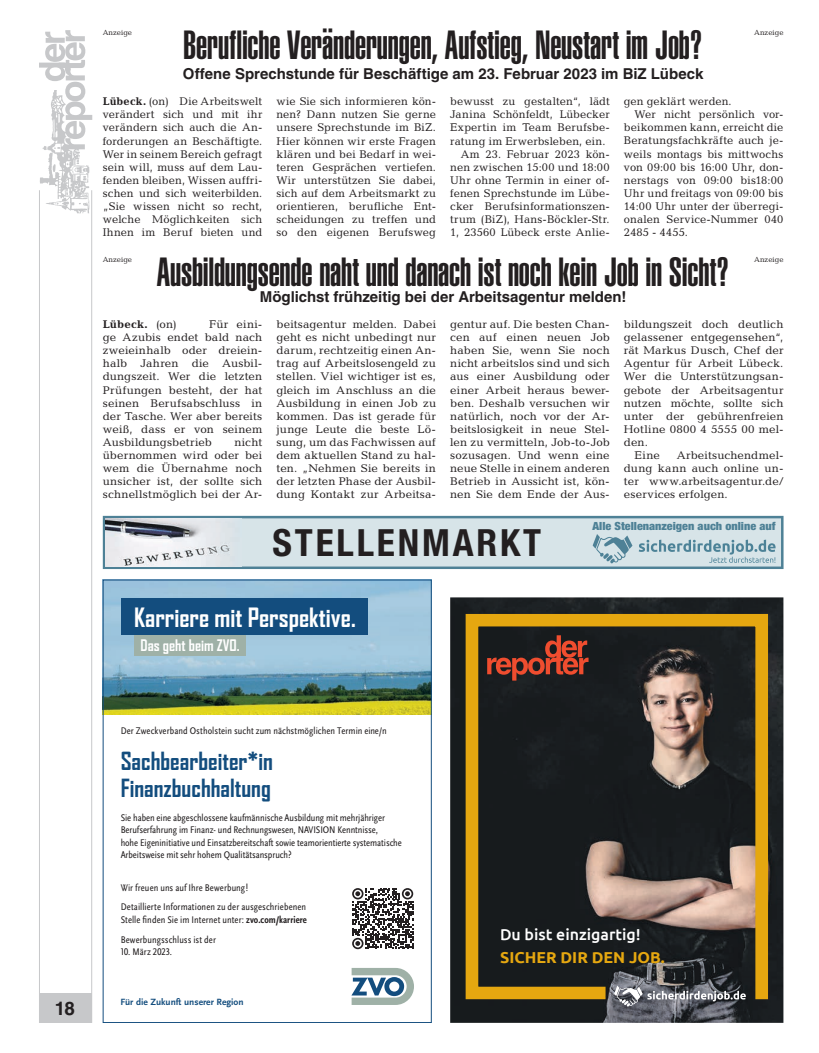
<style>
.page{position:relative;width:819px;height:1053px;background:#fff}
.page>*{position:absolute;margin:0;border:0;box-sizing:border-box;transform-origin:0 0}
.t1{font:40px "Helvetica LT Std Ultra Comp";letter-spacing:-.005em;color:#231f20}
.t2{font:700 condensed 37.5px "Helvetica Neue";letter-spacing:.075em;color:#231f20}
.t3{font:700 25.5px "Agency FB";color:#fff}
.t4{font:700 24px/26.5px "Agency FB";color:#134d7e}
.t5{font:700 18.75px "Helvetica LT Std";color:#231f20}
.t6{font:500 15.75px/22.9px "Ubuntu";color:#fff}
.t7{font:700 15.25px "Agency FB";color:#fff}
.t8{font:700 15px "Helvetica LT Std";color:#231f20}
.t9{font:11.25px/13.1px "Candida Std";letter-spacing:.015em;color:#231f20;text-align:justify}
.t10{font:900 condensed 11.25px "Helvetica Neue";color:#4e8196;scale:1.08 1}
.t11{font:700 11.25px "Candida Std";letter-spacing:.02em;color:#231f20}
.t12{font:condensed 10.12px/12.6px "Scala Sans Pro";letter-spacing:-.005em;color:#231f20}
.t13{font:700 9.5px "Scala Sans Pro";color:#134d7e}
.t14{font:7.5px "Candida Std";color:#231f20}
.s1{font-weight:700}
.s2{font-weight:400}
.s3{font-weight:700;color:#e5a710}
</style>
<div class="page">
<div style="left:39px;top:993px;width:53px;height:29px;background:#c7c8ca"></div>
<hr style="left:91px;top:190px;width:1px;height:832px;background:#c7c8ca">
<hr style="left:39px;top:190px;width:1px;height:832px;background:#c7c8ca">
<img style="left:39px;top:149px;width:51px;height:65px">
<svg style="left:39px;top:30px;width:53px;height:119px"></svg>
<img style="left:450px;top:597px;width:333px;height:425px">
<svg style="left:459px;top:607px;width:315px;height:404px;background:#483f2c"></svg>
<img style="left:613px;top:985px;width:136px;height:25px">
<svg style="left:614px;top:985px;width:131px;height:21px;background:#76787e"></svg>
<svg style="left:487px;top:635px;width:101px;height:45px;background:#5f2c23"></svg>
<svg style="left:351px;top:968px;width:63px;height:36px"></svg>
<img style="left:105px;top:581px;width:324px;height:133px">
<svg style="left:352px;top:888px;width:61px;height:61px"></svg>
<div style="left:122px;top:598px;width:246px;height:37px;background:#134d7e"></div>
<div style="left:134px;top:635px;width:112px;height:20px;background:#9fb1a7"></div>
<svg style="left:103px;top:516px;width:680px;height:53px;background:#c4d6dd"></svg>
<img style="left:105px;top:518px;width:136px;height:48px">
<svg style="left:638px;top:539px;width:137px;height:23px;background:#b4cbd4"></svg>
<svg style="left:592px;top:534px;width:40px;height:29px"></svg>
<p class="t1" style="left:183px;top:22px;width:521px">Berufliche Veränderungen, Aufstieg, Neustart im Job?</p>
<p class="t8" style="left:183px;top:64px;width:522px">Offene Sprechstunde für Beschäftige am 23. Februar 2023 im BiZ Lübeck</p>
<p class="t14" style="left:103px;top:28px;width:31px">Anzeige</p>
<p class="t14" style="left:754px;top:28px;width:31px">Anzeige</p>
<p class="t9" style="left:103px;top:95px;width:161px"><span class="s1">Lübeck.</span> (on) Die Arbeitswelt verändert sich und mit ihr verändern sich auch die An&shy;forderungen an Beschäftigte.<br>Wer in seinem Bereich gefragt sein will, muss auf dem Lau&shy;fenden bleiben, Wissen auffri&shy;schen und sich weiterbilden. „Sie wissen nicht so recht, welche Möglichkeiten sich Ihnen im Beruf bieten und</p>
<p class="t9" style="left:276px;top:95px;width:161px">wie Sie sich informieren kön&shy;nen? Dann nutzen Sie gerne unsere Sprechstunde im BiZ.<br>Hier können wir erste Fragen klären und bei Bedarf in wei&shy;teren Gesprächen vertiefen.<br>Wir unterstützen Sie dabei, sich auf dem Arbeitsmarkt zu orientieren, berufliche Ent&shy;scheidungen zu treffen und so den eigenen Berufsweg</p>
<p class="t9" style="left:450px;top:95px;width:161px">bewusst zu gestalten“, lädt</p>
<p class="t9" style="left:450px;top:108px;width:161px">Janina Schönfeldt, Lübecker</p>
<p class="t9" style="left:450px;top:121px;width:161px">Expertin im Team Berufsbe-</p>
<p class="t9" style="left:450px;top:134px;width:157px">ratung im Erwerbsleben, ein.</p>
<p class="t9" style="left:461px;top:147px;width:150px">Am 23. Februar 2023 kön-</p>
<p class="t9" style="left:450px;top:160px;width:161px">nen zwischen 15:00 und 18:00</p>
<p class="t9" style="left:450px;top:173px;width:161px">Uhr ohne Termin in einer of-</p>
<p class="t9" style="left:450px;top:186px;width:161px">fenen Sprechstunde im Lübe-</p>
<p class="t9" style="left:450px;top:200px;width:161px">cker Berufsinformationszen-</p>
<p class="t9" style="left:450px;top:213px;width:161px">trum (BiZ), Hans-Böckler-Str.</p>
<p class="t9" style="left:450px;top:226px;width:161px">1, 23560 Lübeck erste Anlie-</p>
<p class="t9" style="left:624px;top:95px;width:109px">gen geklärt werden.</p>
<p class="t9" style="left:634px;top:108px;width:150px">Wer nicht persönlich vor-</p>
<p class="t9" style="left:624px;top:121px;width:161px">beikommen kann, erreicht die</p>
<p class="t9" style="left:624px;top:134px;width:161px">Beratungsfachkräfte auch je-</p>
<p class="t9" style="left:624px;top:147px;width:161px">weils montags bis mittwochs</p>
<p class="t9" style="left:624px;top:160px;width:161px">von 09:00 bis 16:00 Uhr, don-</p>
<p class="t9" style="left:624px;top:173px;width:161px">nerstags von 09:00 bis18:00</p>
<p class="t9" style="left:624px;top:186px;width:161px">Uhr und freitags von 09:00 bis</p>
<p class="t9" style="left:624px;top:200px;width:161px">14:00 Uhr unter der überregi-</p>
<p class="t9" style="left:624px;top:213px;width:161px">onalen Service-Nummer 040</p>
<p class="t9" style="left:624px;top:226px;width:65px">2485 - 4455.</p>
<p class="t1" style="left:157px;top:249px;width:574px">Ausbildungsende naht und danach ist noch kein Job in Sicht?</p>
<p class="t8" style="left:260px;top:287px;width:368px">Möglichst frühzeitig bei der Arbeitsagentur melden!</p>
<p class="t11" style="left:103px;top:318px;width:75px">Lübeck. <span class="s2">(on)</span></p>
<p class="t14" style="left:103px;top:255px;width:31px">Anzeige</p>
<p class="t14" style="left:754px;top:255px;width:31px">Anzeige</p>
<p class="t9" style="left:276px;top:317px;width:161px">beitsagentur melden. Dabei geht es nicht unbedingt nur darum, rechtzeitig einen An&shy;trag auf Arbeitslosengeld zu stellen. Viel wichtiger ist es, gleich im Anschluss an die Ausbildung in einen Job zu kommen. Das ist gerade für junge Leute die beste Lö&shy;sung, um das Fachwissen auf dem aktuellen Stand zu hal&shy;ten. „Nehmen Sie bereits in der letzten Phase der Ausbil&shy;dung Kontakt zur Arbeitsa-</p>
<p class="t9" style="left:450px;top:317px;width:161px">gentur auf. Die besten Chan&shy;cen auf einen neuen Job haben Sie, wenn Sie noch nicht arbeitslos sind und sich aus einer Ausbildung oder einer Arbeit heraus bewer&shy;ben. Deshalb versuchen wir natürlich, noch vor der Ar&shy;beitslosigkeit in neue Stel&shy;len zu vermitteln, Job-to-Job sozusagen. Und wenn eine neue Stelle in einem anderen Betrieb in Aussicht ist, kön&shy;nen Sie dem Ende der Aus-</p>
<p class="t9" style="left:624px;top:317px;width:161px">bildungszeit doch deutlich</p>
<p class="t9" style="left:103px;top:318px;width:161px;text-indent:106px">Für eini&shy;ge Azubis endet bald nach zweieinhalb oder dreiein&shy;halb Jahren die Ausbil&shy;dungszeit. Wer die letzten Prüfungen besteht, der hat seinen Berufsabschluss in der Tasche. Wer aber bereits weiß, dass er von seinem Ausbildungsbetrieb</p>
<p class="t9" style="left:624px;top:331px;width:161px">gelassener entgegensehen“,</p>
<p class="t9" style="left:624px;top:344px;width:161px">rät Markus Dusch, Chef der</p>
<p class="t9" style="left:624px;top:357px;width:161px">Agentur für Arbeit Lübeck.</p>
<p class="t9" style="left:624px;top:370px;width:161px">Wer die Unterstützungsan-</p>
<p class="t9" style="left:624px;top:383px;width:161px">gebote der Arbeitsagentur</p>
<p class="t9" style="left:624px;top:396px;width:161px">nutzen möchte, sollte sich</p>
<p class="t9" style="left:624px;top:409px;width:161px">unter der gebührenfreien</p>
<p class="t9" style="left:624px;top:422px;width:161px">Hotline 0800 4 5555 00 mel-</p>
<p class="t9" style="left:624px;top:435px;width:25px">den.</p>
<p class="t9" style="left:634px;top:448px;width:27px">Eine</p>
<p class="t9" style="left:103px;top:435px;width:161px;text-indent:132px">nicht übernommen wird oder bei wem die Übernahme noch unsicher ist, der sollte sich schnellstmöglich bei der Ar-</p>
<p class="t9" style="left:624px;top:448px;width:161px;text-indent:53px">Arbeitsuchendmel&shy;dung kann auch online un&shy;ter www.arbeitsagentur.de/ eservices erfolgen.</p>
<p class="t2" style="left:272px;top:519px;width:270px">STELLENMARKT</p>
<p class="t3" style="left:134px;top:601px;width:223px">Karriere mit Perspektive.</p>
<p class="t7" style="left:140px;top:636px;width:101px">Das geht beim ZVO.</p>
<p class="t10" style="left:592px;top:519px;width:171px">Alle Stellenanzeigen auch online auf</p>
<p class="t5" style="left:55px;top:996px;width:21px">18</p>
<p class="t12" style="left:121px;top:724px;width:267px">Der Zweckverband Ostholstein sucht zum nächstmöglichen Termin eine/n</p>
<p class="t4" style="left:121px;top:747px;width:154px">Sachbearbeiter*in<br>Finanzbuchhaltung</p>
<p class="t12" style="left:121px;top:810px;width:282px">Sie haben eine abgeschlossene kaufmännische Ausbildung mit mehrjähriger Berufserfahrung im Finanz- und Rechnungswesen, NAVISION Kenntnisse,<br>hohe Eigeninitiative und Einsatzbereitschaft sowie teamorientierte systematische Arbeitsweise mit sehr hohem Qualitätsanspruch?</p>
<p class="t12" style="left:121px;top:877px;width:187px;line-height:19.8px">Wir freuen uns auf Ihre Bewerbung!<br>Detaillierte Informationen zu der ausgeschriebenen</p>
<p class="t12" style="left:121px;top:909px;width:188px;line-height:19.8px">Stelle finden Sie im Internet unter: <span class="s1">zvo.com/karriere<br></span>Bewerbungsschluss ist der</p>
<p class="t12" style="left:121px;top:945px;width:53px">10. März 2023.</p>
<p class="t13" style="left:121px;top:995px;width:124px">Für die Zukunft unserer Region</p>
<p class="t6" style="left:500px;top:922px;width:166px">Du bist einzigartig!<br><span class="s3">SICHER DIR DEN JOB.</span></p>
</div>
